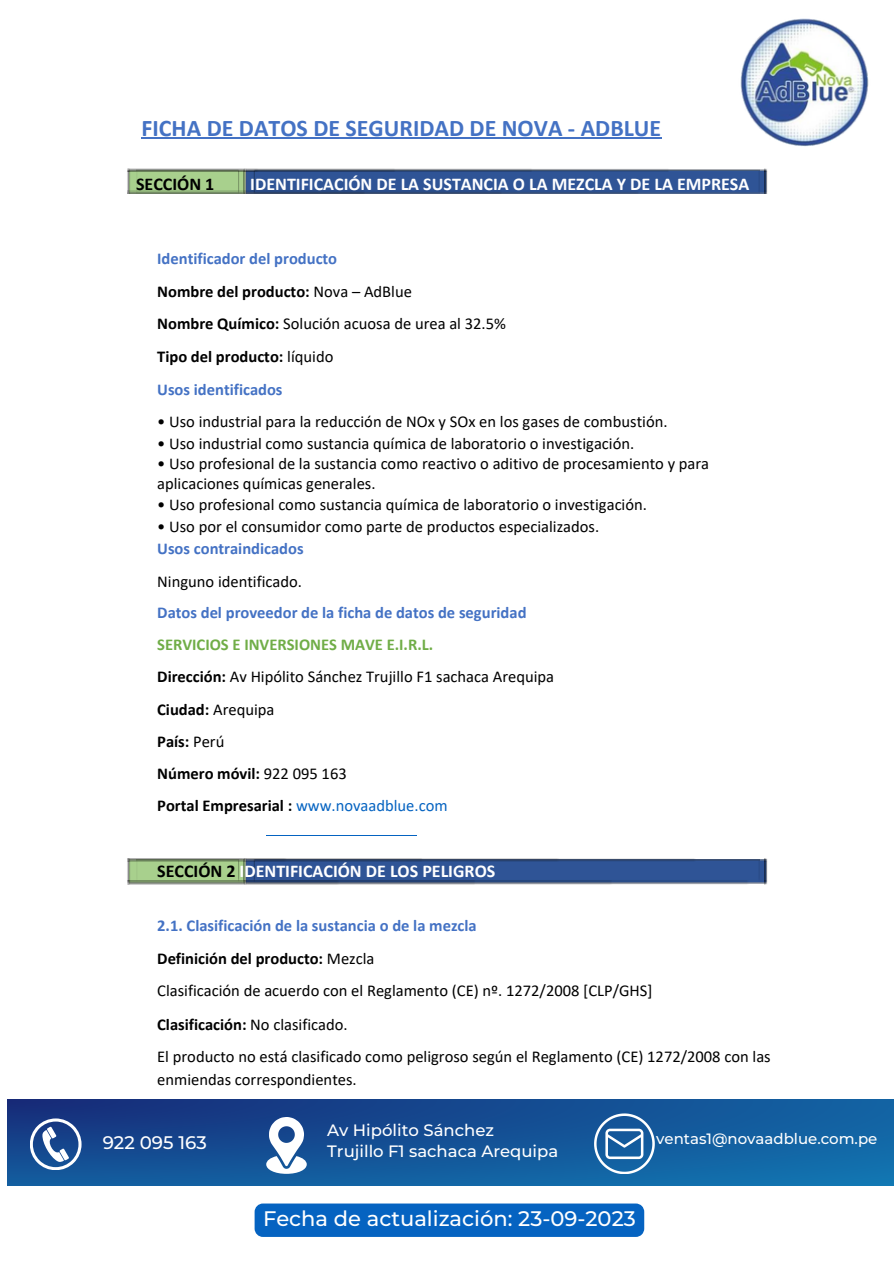
<style>
.page{position:relative;width:894px;height:1264px;background:#fff}
.page>*{position:absolute;margin:0;border:0;box-sizing:border-box;transform-origin:0 0}
.t1{font:700 23.85px "Calibri";color:#4472c4}
.t2{font:500 21px "Montserrat";color:#fff}
.t3{font:500 18.15px "Montserrat";color:#fff}
.t4{font:700 18px "Calibri";color:#fff}
.t5{font:700 18px "Calibri";color:#000}
.t6{font:16.5px/31.5px "Calibri";color:#000}
.t7{font:700 16.5px/32.7px "Calibri";color:#000}
.t8{font:500 16.5px/21.3px "Montserrat";color:#fff}
.t9{font:500 15px "Montserrat";color:#fff}
.s1{color:#4472c4}
.s2{font-weight:400}
.s3{font-weight:700;color:#4472c4}
.s4{font-weight:700;color:#70ad47}
.s5{font-weight:700}
.s6{font-weight:400;color:#0563c1}
.s7{color:#000}
</style>
<div class="page">
<img style="left:740px;top:18px;width:129px;height:129px">
<hr style="left:141px;top:138px;width:520px;height:1px;background:#4472c4">
<hr style="left:266px;top:835px;width:150px;height:1px;background:#0563c1">
<img style="left:127px;top:170px;width:637px;height:23px">
<div style="left:136px;top:171px;width:103px;height:19px;background:#a8d08d"></div>
<div style="left:253px;top:170px;width:506px;height:23px;background:#2f5496"></div>
<img style="left:127px;top:168px;width:116px;height:3px">
<img style="left:244px;top:168px;width:425px;height:3px">
<img style="left:127px;top:190px;width:116px;height:4px">
<img style="left:243px;top:170px;width:5px;height:20px">
<img style="left:244px;top:190px;width:395px;height:4px">
<img style="left:764px;top:170px;width:3px;height:20px">
<svg style="left:764px;top:190px;width:3px;height:4px"></svg>
<img style="left:127px;top:860px;width:637px;height:23px">
<img style="left:136px;top:861px;width:103px;height:20px">
<img style="left:253px;top:860px;width:506px;height:22px">
<img style="left:127px;top:858px;width:116px;height:3px">
<img style="left:244px;top:858px;width:450px;height:3px">
<img style="left:127px;top:881px;width:116px;height:3px">
<img style="left:243px;top:860px;width:5px;height:21px">
<img style="left:244px;top:881px;width:503px;height:3px">
<img style="left:764px;top:860px;width:3px;height:21px">
<svg style="left:7px;top:1099px;width:886px;height:87px;background:#135498"></svg>
<svg style="left:266px;top:1116px;width:41px;height:57px"></svg>
<svg style="left:30px;top:1118px;width:51px;height:52px"></svg>
<svg style="left:594px;top:1113px;width:60px;height:61px"></svg>
<div style="left:254px;top:1203px;width:390px;height:33px;background:#0563c1"></div>
<p class="t1" style="left:141px;top:118px;width:521px">FICHA DE DATOS DE SEGURIDAD DE NOVA - ADBLUE</p>
<p class="t5" style="left:136px;top:176px;width:80px">SECCIÓN 1</p>
<p class="t4" style="left:250px;top:176px;width:500px">IDENTIFICACIÓN DE LA SUSTANCIA O LA MEZCLA Y DE LA EMPRESA</p>
<p class="t7" style="left:157px;top:243px;width:350px"><span class="s1">Identificador del producto<br></span>Nombre del producto: <span class="s2">Nova – AdBlue<br></span>Nombre Químico: <span class="s2">Solución acuosa de urea al 32.5%<br></span>Tipo del producto: <span class="s2">líquido<br></span><span class="s1">Usos identificados</span></p>
<p class="t6" style="left:157px;top:407px;width:511px">• Uso industrial para la reducción de NOx y SOx en los gases de combustión.</p>
<p class="t6" style="left:157px;top:428px;width:478px">• Uso industrial como sustancia química de laboratorio o investigación.</p>
<p class="t6" style="left:157px;top:454px;width:553px;line-height:20.2px">• Uso profesional de la sustancia como reactivo o aditivo de procesamiento y para aplicaciones químicas generales.</p>
<p class="t6" style="left:157px;top:490px;width:491px">• Uso profesional como sustancia química de laboratorio o investigación.</p>
<p class="t6" style="left:157px;top:516px;width:443px;line-height:22.5px">• Uso por el consumidor como parte de productos especializados.<br><span class="s3">Usos contraindicados</span></p>
<p class="t6" style="left:157px;top:567px;width:398px">Ninguno identificado.<br><span class="s3">Datos del proveedor de la ficha de datos de seguridad </span><span class="s4">SERVICIOS E INVERSIONES MAVE E.I.R.L.<br></span><span class="s5">Dirección:</span> Av Hipólito Sánchez Trujillo F1 sachaca Arequipa</p>
<p class="t7" style="left:157px;top:695px;width:292px;line-height:31.8px">Ciudad: <span class="s2">Arequipa<br></span>País: <span class="s2">Perú<br></span>Número móvil: <span class="s2">922 095 163<br></span>Portal Empresarial : <span class="s6">www.novaadblue.com</span></p>
<p class="t4" style="left:157px;top:863px;width:339px"><span class="s7">SECCIÓN 2</span> IDENTIFICACIÓN DE LOS PELIGROS</p>
<p class="t6" style="left:157px;top:910px;width:496px;line-height:33px"><span class="s3">2.1. Clasificación de la sustancia o de la mezcla<br></span><span class="s5">Definición del producto:</span> Mezcla<br>Clasificación de acuerdo con el Reglamento (CE) nº. 1272/2008 [CLP/GHS] <span class="s5">Clasificación:</span> No clasificado.</p>
<p class="t6" style="left:157px;top:1045px;width:615px;line-height:23.7px">El producto no está clasificado como peligroso según el Reglamento (CE) 1272/2008 con las enmiendas correspondientes.</p>
<p class="t3" style="left:103px;top:1130px;width:105px">922 095 163</p>
<p class="t8" style="left:327px;top:1119px;width:232px">Av Hipólito Sánchez<br>Trujillo F1 sachaca Arequipa</p>
<p class="t9" style="left:656px;top:1129px;width:223px">ventas1@novaadblue.com.pe</p>
<p class="t2" style="left:263px;top:1205px;width:374px">Fecha de actualización: 23-09-2023</p>
</div>
